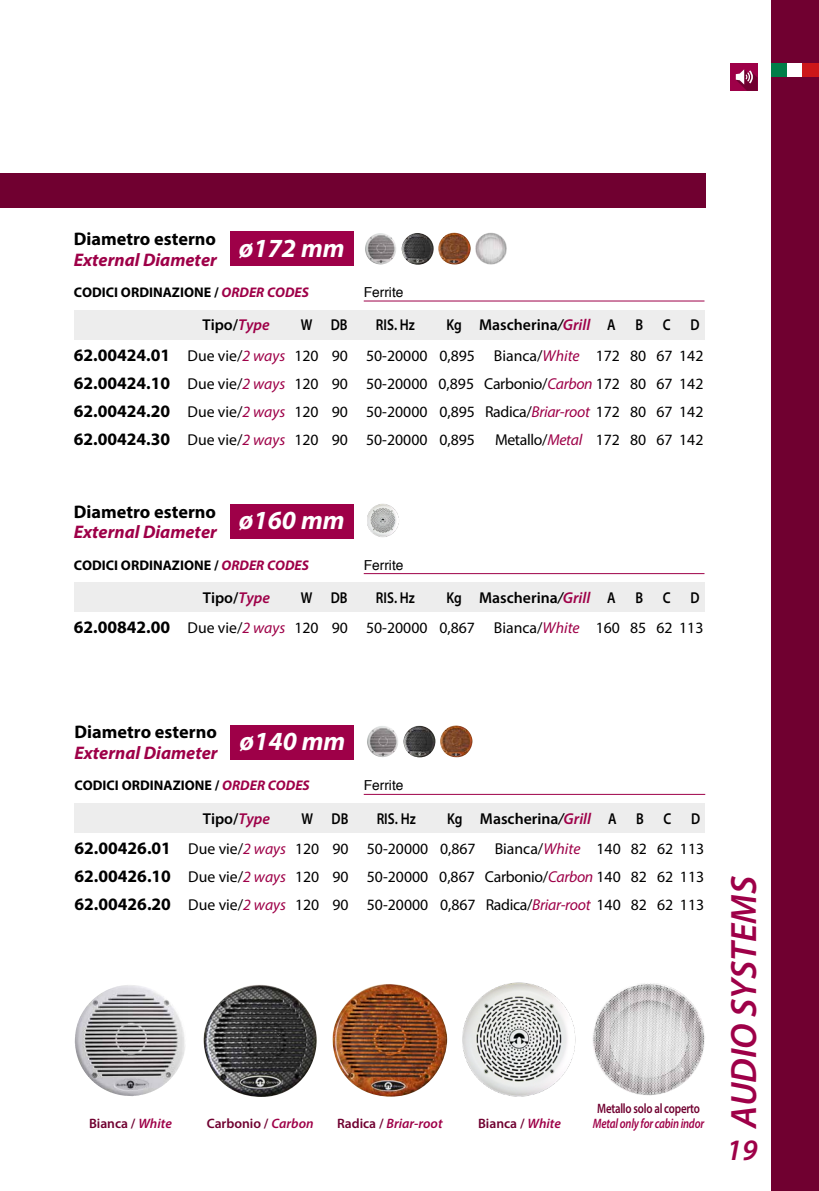
<style>
.page{position:relative;width:819px;height:1191px;background:#fff}
.page>*{position:absolute;margin:0;border:0;box-sizing:border-box;transform-origin:0 0}
.t1{font:italic 600 36.75px "Myriad Pro";color:#9e0048}
.t2{font:italic 600 29.75px "Myriad Pro";color:#9e0048}
.t3{font:italic 700 26.25px "Myriad Pro";color:#fff}
.t4{font:italic 700 18.2px "Myriad Pro";color:#9e0048}
.t5{font:700 18.2px "Myriad Pro";color:#000}
.t6{font:15.75px/28px "Myriad Pro";color:#000;text-align:justify}
.t7{font:600 15.75px "Myriad Pro";color:#000}
.t8{font:600 15.75px "Myriad Pro";color:#000;scale:.85 1}
.t9{font:700 14px "Myriad Pro";color:#000}
.t10{font:13.83px "Helvetica";color:#000}
.t11{font:600 13.65px "Myriad Pro";color:#700030}
.t12{font:italic 600 13.65px "Myriad Pro";letter-spacing:-.02em;color:#9e0048;scale:.8 1}
.t13{font:600 13.65px "Myriad Pro";letter-spacing:-.02em;color:#700030;scale:.8 1}
.t14{font:italic 600 13.65px "Myriad Pro";color:#9e0048}
.s1{font-style:italic;color:#9e0048}
.s2{font-style:italic}
.s3{font-weight:700;font-size:17.5px}
.s4{font-style:normal;color:#700030}
</style>
<div class="page">
<div style="left:0;top:174px;width:705px;height:34px;background:#700030"></div>
<div style="left:74px;top:310px;width:630px;height:29px;background:#ededed"></div>
<div style="left:74px;top:582px;width:630px;height:30px;background:#ededed"></div>
<div style="left:74px;top:803px;width:631px;height:29px;background:#ededed"></div>
<img style="left:367px;top:504px;width:32px;height:33px">
<div style="left:230px;top:231px;width:123px;height:35px;background:#9e0048"></div>
<div style="left:230px;top:504px;width:123px;height:35px;background:#9e0048"></div>
<div style="left:231px;top:724px;width:123px;height:35px;background:#9e0048"></div>
<img style="left:367px;top:726px;width:23px;height:31px">
<img style="left:365px;top:233px;width:24px;height:31px">
<img style="left:403px;top:725px;width:32px;height:32px">
<img style="left:440px;top:725px;width:32px;height:32px">
<hr style="left:364px;top:301px;width:340px;height:1px;background:#9e0048">
<hr style="left:364px;top:794px;width:341px;height:1px;background:#9e0048">
<hr style="left:364px;top:573px;width:340px;height:1px;background:#9e0048">
<img style="left:75px;top:985px;width:81px;height:111px">
<img style="left:203px;top:985px;width:114px;height:112px">
<img style="left:332px;top:984px;width:115px;height:113px">
<img style="left:463px;top:982px;width:113px;height:115px">
<img style="left:592px;top:983px;width:98px;height:112px">
<img style="left:401px;top:233px;width:33px;height:32px">
<img style="left:438px;top:233px;width:33px;height:32px">
<img style="left:475px;top:232px;width:29px;height:33px">
<div style="left:771px;top:0;width:48px;height:1191px;background:#700030"></div>
<div style="left:729px;top:63px;width:28px;height:28px;background:#9e0048"></div>
<svg style="left:735px;top:69px;width:22px;height:22px"></svg>
<div style="left:801px;top:63px;width:18px;height:14px;background:#cd171a"></div>
<div style="left:786px;top:63px;width:15px;height:14px;background:#fff"></div>
<div style="left:771px;top:63px;width:15px;height:14px;background:#007e48"></div>
<p class="t5" style="left:74px;top:227px;width:144px">Diametro esterno</p>
<p class="t4" style="left:74px;top:248px;width:145px">External Diameter</p>
<h3 class="t3" style="left:239px;top:231px;width:107px">ø172 mm</h3>
<p class="t9" style="left:74px;top:283px;width:237px">CODICI ORDINAZIONE / <span class="s1">ORDER CODES</span></p>
<p class="t7" style="left:202px;top:315px;width:69px">Tipo/<span class="s1">Type</span></p>
<p class="t8" style="left:301px;top:315px;width:15px">W</p>
<p class="t8" style="left:331px;top:315px;width:21px">DB</p>
<p class="t10" style="left:364px;top:281px;width:41px">Ferrite</p>
<p class="t8" style="left:376px;top:315px;width:47px">RIS. Hz</p>
<p class="t8" style="left:446px;top:315px;width:20px">Kg</p>
<p class="t7" style="left:479px;top:315px;width:113px">Mascherina<span class="s2">/</span><span class="s1">Grill</span></p>
<p class="t8" style="left:607px;top:315px;width:110px">A B C D</p>
<p class="t6" style="left:74px;top:341px;width:631px"><span class="s3">62.00424.01</span> Due vie/<span class="s1">2 ways</span> 120 90 50-20000 0,895 Bianca/<span class="s1">White</span> 172 80 67 142<br><span class="s3">62.00424.10</span> Due vie/<span class="s1">2 ways</span> 120 90 50-20000 0,895 Carbonio/<span class="s1">Carbon</span> 172 80 67 142<br><span class="s3">62.00424.20</span> Due vie/<span class="s1">2 ways</span> 120 90 50-20000 0,895 Radica/<span class="s1">Briar-root</span> 172 80 67 142<br><span class="s3">62.00424.30</span> Due vie/<span class="s1">2 ways</span> 120 90 50-20000 0,895</p>
<p class="t6" style="left:495px;top:425px;width:210px">Metallo/<span class="s1">Metal</span> 172 80 67 142</p>
<p class="t5" style="left:74px;top:499px;width:144px">Diametro esterno</p>
<p class="t4" style="left:74px;top:520px;width:145px">External Diameter</p>
<h3 class="t3" style="left:239px;top:503px;width:107px">ø160 mm</h3>
<p class="t9" style="left:74px;top:556px;width:237px">CODICI ORDINAZIONE / <span class="s1">ORDER CODES</span></p>
<p class="t7" style="left:203px;top:587px;width:69px">Tipo/<span class="s1">Type</span></p>
<p class="t8" style="left:301px;top:587px;width:15px">W</p>
<p class="t8" style="left:331px;top:587px;width:21px">DB</p>
<p class="t10" style="left:364px;top:554px;width:41px">Ferrite</p>
<p class="t8" style="left:376px;top:587px;width:47px">RIS. Hz</p>
<p class="t8" style="left:446px;top:587px;width:20px">Kg</p>
<p class="t7" style="left:479px;top:587px;width:113px">Mascherina<span class="s2">/</span><span class="s1">Grill</span></p>
<p class="t8" style="left:607px;top:587px;width:110px">A B C D</p>
<p class="t6" style="left:74px;top:613px;width:631px"><span class="s3">62.00842.00</span> Due vie/<span class="s1">2 ways</span> 120 90 50-20000 0,867 Bianca/<span class="s1">White</span> 160 85 62 113</p>
<p class="t5" style="left:74px;top:720px;width:144px">Diametro esterno</p>
<p class="t4" style="left:74px;top:741px;width:145px">External Diameter</p>
<h3 class="t3" style="left:239px;top:724px;width:107px">ø140 mm</h3>
<p class="t9" style="left:74px;top:776px;width:237px">CODICI ORDINAZIONE / <span class="s1">ORDER CODES</span></p>
<p class="t7" style="left:203px;top:808px;width:69px">Tipo/<span class="s1">Type</span></p>
<p class="t8" style="left:301px;top:808px;width:15px">W</p>
<p class="t8" style="left:331px;top:808px;width:21px">DB</p>
<p class="t10" style="left:364px;top:774px;width:41px">Ferrite</p>
<p class="t8" style="left:376px;top:808px;width:47px">RIS. Hz</p>
<p class="t8" style="left:447px;top:808px;width:20px">Kg</p>
<p class="t7" style="left:480px;top:808px;width:113px">Mascherina<span class="s2">/</span><span class="s1">Grill</span></p>
<p class="t8" style="left:608px;top:808px;width:110px">A B C D</p>
<p class="t6" style="left:74px;top:834px;width:631px"><span class="s3">62.00426.01</span> Due vie/<span class="s1">2 ways</span> 120 90 50-20000 0,867 Bianca/<span class="s1">White</span> 140 82 62 113<br><span class="s3">62.00426.10</span> Due vie/<span class="s1">2 ways</span> 120 90 50-20000 0,867 Carbonio/<span class="s1">Carbon</span> 140 82 62 113<br><span class="s3">62.00426.20</span> Due vie/<span class="s1">2 ways</span> 120 90 50-20000 0,867 Radica/<span class="s1">Briar-root</span> 140 82 62 113</p>
<p class="t11" style="left:89px;top:1114px;width:84px">Bianca / <span class="s1">White</span></p>
<p class="t11" style="left:207px;top:1114px;width:108px">Carbonio / <span class="s1">Carbon</span></p>
<p class="t14" style="left:337px;top:1114px;width:107px"><span class="s4">Radica /</span> Briar-root</p>
<p class="t11" style="left:478px;top:1114px;width:84px">Bianca / <span class="s1">White</span></p>
<p class="t13" style="left:597px;top:1099px;width:130px">Metallo solo al coperto</p>
<p class="t12" style="left:593px;top:1114px;width:140px">Metal only for cabin indor</p>
<h1 class="t1" style="left:720px;top:1128px;width:253px;rotate:-90deg">AUDIO SYSTEMS</h1>
<h2 class="t2" style="left:726px;top:1131px;width:32px">19</h2>
</div>
